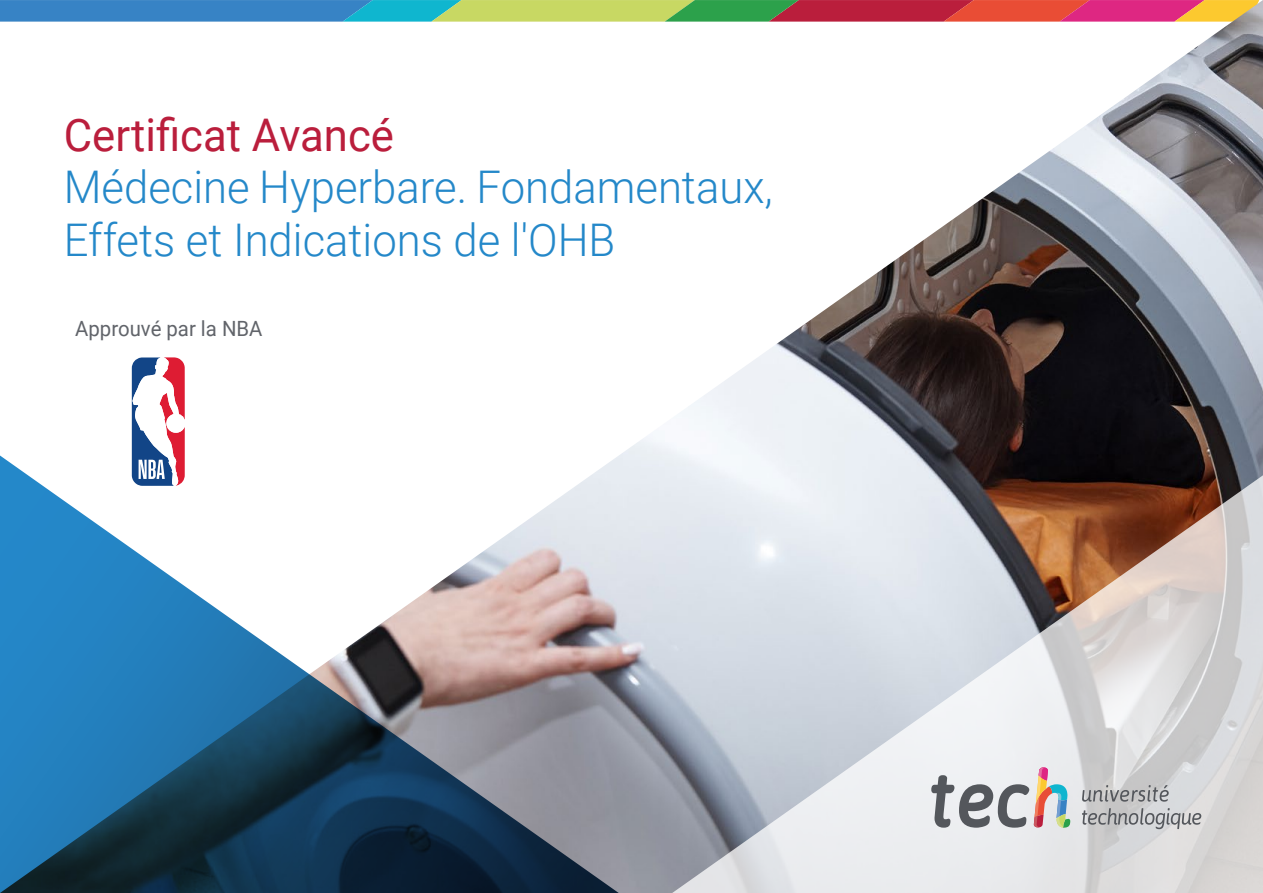
<style>
.page{position:relative;width:1263px;height:893px;background:#fff}
.page>*{position:absolute;margin:0;border:0;box-sizing:border-box;transform-origin:0 0}
.t1{font:300 45px/52.5px "Roboto";color:#2488c9}
.t2{font:45px "Roboto";color:#ba1e3c}
.t3{font:21px "Roboto";color:#61646a}
</style>
<div class="page">
<img style="left:0;top:0;width:1263px;height:454px">
<svg style="left:0;top:446px;width:649px;height:447px"></svg>
<svg style="left:642px;top:454px;width:621px;height:439px;background:#c8c5c7"></svg>
<svg style="left:132px;top:357px;width:53px;height:129px"></svg>
<svg style="left:1082px;top:785px;width:87px;height:17px"></svg>
<svg style="left:1082px;top:808px;width:119px;height:21px;background:#b4b5b7"></svg>
<svg style="left:931px;top:767px;width:139px;height:61px;background:#bcbabc"></svg>
<p class="t2" style="left:64px;top:103px;width:332px">Certificat Avancé</p>
<p class="t1" style="left:64px;top:159px;width:711px">Médecine Hyperbare. Fondamentaux,<br>Effets et Indications de l'OHB</p>
<p class="t3" style="left:75px;top:314px;width:189px">Approuvé par la NBA</p>
</div>
